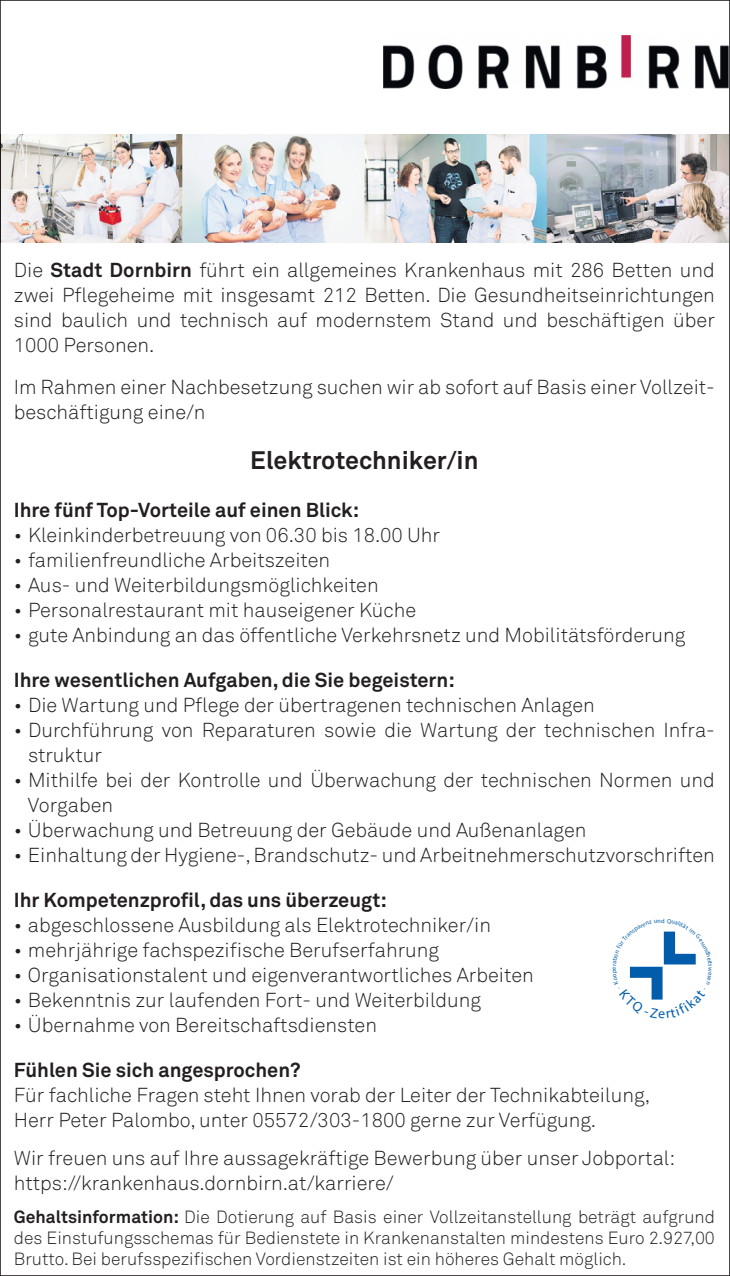
<style>
.page{position:relative;width:730px;height:1276px;background:#fff}
.page>*{position:absolute;margin:0;border:0;box-sizing:border-box;transform-origin:0 0}
.t1{font:700 25px "Akkurat";color:#231f20}
.t2{font:300 20px/25px "Akkurat";color:#231f20}
.t3{font:700 20px "Akkurat";color:#231f20}
.t4{font:300 17.5px/21px "Akkurat";color:#231f20;text-align:justify}
.s1{font-weight:700}
</style>
<div class="page">
<img style="left:2px;top:134px;width:726px;height:108px">
<img style="left:384px;top:35px;width:344px;height:53px">
<svg style="left:629px;top:931px;width:67px;height:69px"></svg>
<p class="t2" style="left:14px;top:258px;width:703px;text-align:justify">Die <span class="s1">Stadt Dornbirn</span> führt ein allgemeines Krankenhaus mit 286 Betten und zwei Pflegeheime mit insgesamt 212 Betten. Die Gesundheitseinrichtungen sind baulich und technisch auf modernstem Stand und beschäftigen über 1000 Personen.</p>
<p class="t2" style="left:14px;top:375px;width:703px">Im Rahmen einer Nachbesetzung suchen wir ab sofort auf Basis einer Vollzeit&shy;beschäftigung eine/n</p>
<p class="t1" style="left:250px;top:445px;width:230px">Elektrotechniker/in</p>
<p class="t3" style="left:14px;top:497px;width:347px">Ihre fünf Top-Vorteile auf einen Blick:</p>
<p class="t2" style="left:14px;top:523px;width:428px">• Kleinkinderbetreuung von 06.30 bis 18.00 Uhr</p>
<p class="t2" style="left:14px;top:548px;width:318px">• familienfreundliche Arbeitszeiten</p>
<p class="t2" style="left:14px;top:573px;width:366px">• Aus- und Weiterbildungsmöglichkeiten</p>
<p class="t2" style="left:14px;top:598px;width:404px">• Personalrestaurant mit hauseigener Küche</p>
<p class="t2" style="left:14px;top:623px;width:673px">• gute Anbindung an das öffentliche Verkehrsnetz und Mobilitätsförderung</p>
<p class="t3" style="left:14px;top:667px;width:442px">Ihre wesentlichen Aufgaben, die Sie begeistern:</p>
<p class="t2" style="left:14px;top:693px;width:582px">• Die Wartung und Pflege der übertragenen technischen Anlagen</p>
<p class="t2" style="left:28px;top:718px;width:688px;text-indent:-14px">• Durchführung von Reparaturen sowie die Wartung der technischen Infra&shy;struktur</p>
<p class="t2" style="left:28px;top:768px;width:688px;text-indent:-14px">• Mithilfe bei der Kontrolle und Überwachung der technischen Normen und<br>Vorgaben</p>
<p class="t2" style="left:14px;top:818px;width:574px">• Überwachung und Betreuung der Gebäude und Außenanlagen</p>
<p class="t2" style="left:14px;top:843px;width:702px">• Einhaltung der Hygiene-,Brandschutz- und Arbeitnehmerschutzvorschriften</p>
<p class="t3" style="left:14px;top:887px;width:375px">Ihr Kompetenzprofil, das uns überzeugt:</p>
<p class="t2" style="left:14px;top:913px;width:479px">• abgeschlossene Ausbildung als Elektrotechniker/in</p>
<p class="t2" style="left:14px;top:938px;width:427px">• mehrjährige fachspezifische Berufserfahrung</p>
<p class="t2" style="left:14px;top:963px;width:522px">• Organisationstalent und eigenverantwortliches Arbeiten</p>
<p class="t2" style="left:14px;top:988px;width:469px">• Bekenntnis zur laufenden Fort- und Weiterbildung</p>
<p class="t2" style="left:14px;top:1013px;width:365px">• Übernahme von Bereitschaftsdiensten</p>
<p class="t2" style="left:14px;top:1058px;width:638px"><span class="s1">Fühlen Sie sich angesprochen?<br></span>Für fachliche Fragen steht Ihnen vorab der Leiter der Technikabteilung,<br>Herr Peter Palombo, unter 05572/303-1800 gerne zur Verfügung.</p>
<p class="t2" style="left:14px;top:1145px;width:663px">Wir freuen uns auf Ihre aussagekräftige Bewerbung über unser Jobportal: https://krankenhaus.dornbirn.at/karriere/</p>
<p class="t4" style="left:14px;top:1206px;width:703px"><span class="s1">Gehaltsinformation:</span> Die Dotierung auf Basis einer Vollzeitanstellung beträgt aufgrund des Einstufungsschemas für Bedienstete in Krankenanstalten mindestens Euro 2.927,00<br>Brutto. Bei berufsspezifischen Vordienstzeiten ist ein höheres Gehalt möglich.</p>
</div>
